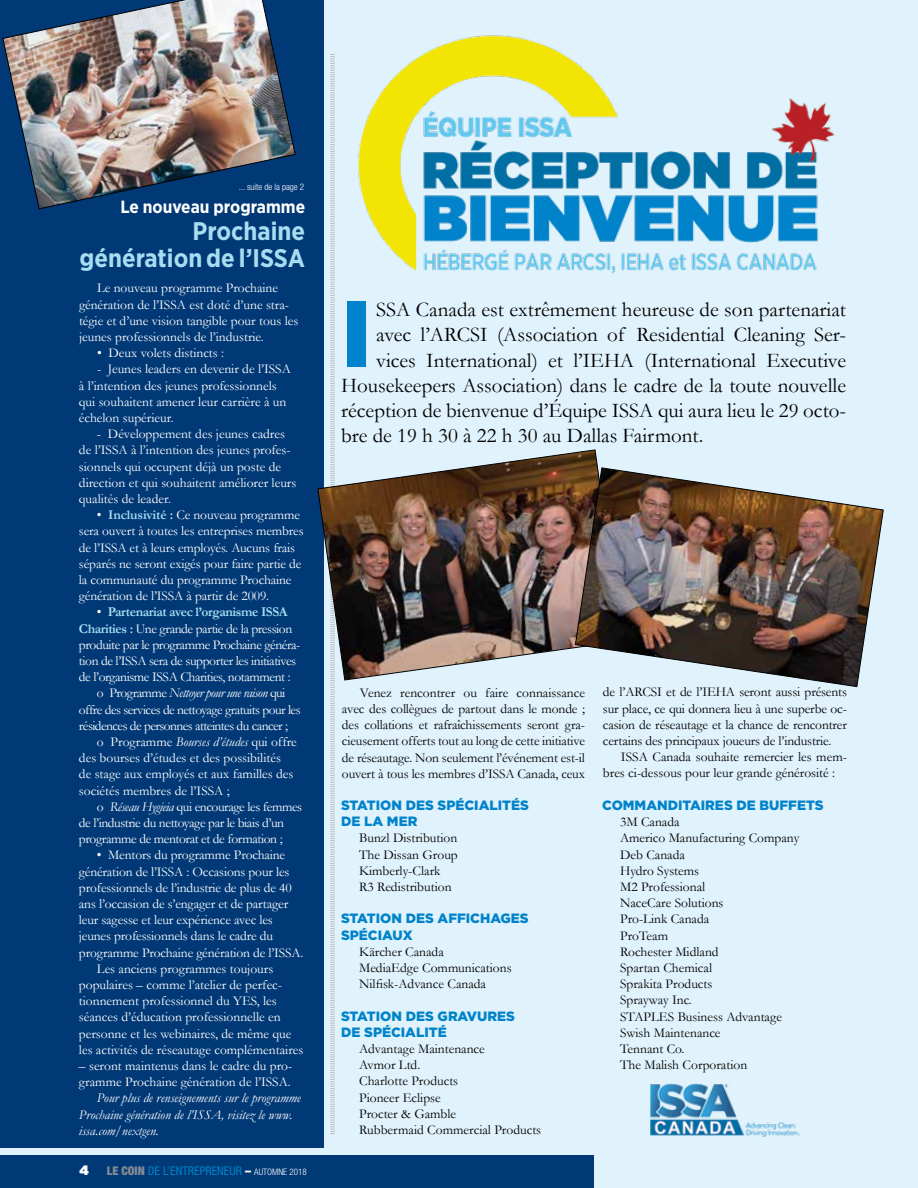
<style>
.page{position:relative;width:918px;height:1188px;background:#e0f2fb}
.page>*{position:absolute;margin:0;border:0;box-sizing:border-box;transform-origin:0 0}
.t1{font:900 93px "Gotham";color:#0083ca}
.t2{font:700 25.5px/27px "Gotham Narrow";color:#a7dcf1;text-align:right}
.t3{font:21px "Garamond";color:#000}
.t4{font:700 17.7px "Gotham Narrow";color:#fff}
.t5{font:13.5px/16.2px "Garamond";color:#fff}
.t6{font:13.5px/16.2px "Garamond";color:#000}
.t7{font:13.5px "Garamond";letter-spacing:-.03em;color:#fff}
.t8{font:900 13.5px/16.2px "Gotham";color:#0083ca}
.t9{font:italic 13.5px/16.2px "Garamond";color:#fff}
.t10{font:13.5px "Garamond";letter-spacing:-.04em;color:#fff}
.t11{font:italic 13.5px "Garamond";letter-spacing:-.04em;color:#fff}
.t12{font:700 13.5px "Garamond";letter-spacing:-.03em;color:#a7dcf1}
.t13{font:900 13.5px "Gotham";color:#fff}
.t14{font:condensed 12px "Helvetica Neue LT Std";color:#0083ca}
.t15{font:300 condensed 9px "Helvetica Neue";color:#fff}
.s1{font-weight:700;color:#a7dcf1}
.s2{font-weight:400;color:#fff}
.s3{font-style:normal}
.s4{font-style:italic}
.s5{font-family:"Helvetica Neue";font-weight:900;color:#828c95}
.s6{font-family:"Helvetica Neue";font-weight:900;color:#fff}
.s7{font-family:"Helvetica Neue";font-weight:300;font-size:9px;color:#fff}
</style>
<div class="page">
<div style="left:0;top:1156px;width:593px;height:32px;background:#003976"></div>
<div style="left:0;top:0;width:323px;height:1147px;background:#003976"></div>
<svg style="left:330px;top:54px;width:5px;height:1080px"></svg>
<img style="left:2px;top:0;width:294px;height:209px">
<img style="left:358px;top:35px;width:477px;height:239px">
<img style="left:317px;top:449px;width:281px;height:231px">
<img style="left:575px;top:467px;width:309px;height:220px">
<img style="left:650px;top:1083px;width:149px;height:54px">
<p class="t15" style="left:239px;top:182px;width:67px">... suite de la page 2</p>
<h3 class="t4" style="left:120px;top:195px;width:186px">Le nouveau programme</h3>
<h2 class="t2" style="left:80px;top:217px;width:227px">Prochaine génération de l’ISSA</h2>
<p class="t5" style="left:79px;top:280px;width:221px;text-indent:18px">Le nouveau programme Prochaine génération de l’ISSA est doté d’une stra&shy;tégie et d’une vision tangible pour tous les jeunes professionnels de l’industrie.</p>
<p class="t5" style="left:97px;top:344px;width:129px">• Deux volets distincts :</p>
<p class="t5" style="left:79px;top:361px;width:213px;text-indent:18px">- Jeunes leaders en devenir de l’ISSA à l’intention des jeunes professionnels qui souhaitent amener leur carrière à un échelon supérieur.</p>
<p class="t5" style="left:79px;top:425px;width:219px;text-indent:18px">- Développement des jeunes cadres de l’ISSA à l’intention des jeunes profes&shy;sionnels qui occupent déjà un poste de direction et qui souhaitent améliorer leurs qualités de leader.</p>
<p class="t5" style="left:79px;top:506px;width:226px;text-indent:18px">• <span class="s1">Inclusivité :</span> Ce nouveau programme sera ouvert à toutes les entreprises membres de l’ISSA et à leurs employés. Aucuns frais séparés ne seront exigés pour faire partie de la communauté du programme Prochaine génération de l’ISSA à partir de 2009.</p>
<p class="t12" style="left:97px;top:603px;width:192px"><span class="s2">•</span> Partenariat avec l’organisme ISSA</p>
<p class="t7" style="left:79px;top:619px;width:215px"><span class="s1">Charities :</span> Une grande partie de la pression</p>
<p class="t7" style="left:79px;top:635px;width:223px">produite par le programme Prochaine généra-</p>
<p class="t7" style="left:79px;top:652px;width:219px">tion de l’ISSA sera de supporter les initiatives</p>
<p class="t7" style="left:79px;top:668px;width:213px">de l’organisme ISSA Charities, notamment :</p>
<p class="t11" style="left:97px;top:684px;width:190px"><span class="s3">o Programme</span> Nettoyer pour une raison <span class="s3">qui</span></p>
<p class="t10" style="left:79px;top:700px;width:223px">offre des services de nettoyage gratuits pour les</p>
<p class="t10" style="left:79px;top:716px;width:211px">résidences de personnes atteintes du cancer ;</p>
<p class="t5" style="left:97px;top:733px;width:201px">o Programme <span class="s4">Bourses d’études</span> qui offre</p>
<p class="t5" style="left:79px;top:749px;width:204px">des bourses d’études et des possibilités</p>
<p class="t5" style="left:79px;top:766px;width:216px">de stage aux employés et aux familles des</p>
<p class="t5" style="left:79px;top:782px;width:152px">sociétés membres de l’ISSA ;</p>
<p class="t7" style="left:97px;top:797px;width:207px">o <span class="s4">Réseau Hygieia</span> qui encourage les femmes</p>
<p class="t7" style="left:79px;top:814px;width:207px">de l’industrie du nettoyage par le biais d’un</p>
<p class="t7" style="left:79px;top:830px;width:205px">programme de mentorat et de formation ;</p>
<p class="t5" style="left:97px;top:847px;width:190px">• Mentors du programme Prochaine</p>
<p class="t5" style="left:79px;top:863px;width:212px">génération de l’ISSA : Occasions pour les</p>
<p class="t5" style="left:79px;top:879px;width:214px">professionnels de l’industrie de plus de 40</p>
<p class="t5" style="left:79px;top:895px;width:211px">ans l’occasion de s’engager et de partager</p>
<p class="t5" style="left:79px;top:911px;width:195px">leur sagesse et leur expérience avec les</p>
<p class="t5" style="left:79px;top:928px;width:196px">jeunes professionnels dans le cadre du</p>
<p class="t5" style="left:79px;top:944px;width:226px">programme Prochaine génération de l’ISSA.</p>
<p class="t5" style="left:97px;top:960px;width:178px">Les anciens programmes toujours</p>
<p class="t5" style="left:79px;top:976px;width:205px">populaires – comme l’atelier de perfec-</p>
<p class="t5" style="left:79px;top:992px;width:199px">tionnement professionnel du YES, les</p>
<p class="t5" style="left:79px;top:1009px;width:203px">séances d’éducation professionnelle en</p>
<p class="t5" style="left:79px;top:1025px;width:214px">personne et les webinaires, de même que</p>
<p class="t5" style="left:79px;top:1041px;width:226px">les activités de réseautage complémentaires</p>
<p class="t5" style="left:79px;top:1057px;width:215px">– seront maintenus dans le cadre du pro&shy;gramme Prochaine génération de l’ISSA.</p>
<p class="t9" style="left:79px;top:1090px;width:223px;text-indent:18px">Pour plus de renseignements sur le programme<br>Prochaine génération de l’ISSA, visitez le www. issa.com/nextgen.</p>
<p class="t13" style="left:80px;top:1163px;width:11px">4</p>
<p class="t14" style="left:107px;top:1164px;width:201px"><span class="s5">LE COIN</span> DE L’ENTREPRENEUR <span class="s6">–</span> <span class="s7">AUTOMNE 2018</span></p>
<h1 class="t1" style="left:341px;top:270px;width:32px">I</h1>
<h3 class="t3" style="left:376px;top:295px;width:471px">SSA Canada est extrêmement heureuse de son partenariat</h3>
<h3 class="t3" style="left:376px;top:321px;width:471px">avec l’ARCSI (Association of Residential Cleaning Ser-</h3>
<h3 class="t3" style="left:376px;top:346px;width:471px">vices International) et l’IEHA (International Executive</h3>
<h3 class="t3" style="left:341px;top:371px;width:507px">Housekeepers Association) dans le cadre de la toute nouvelle</h3>
<h3 class="t3" style="left:341px;top:396px;width:507px">réception de bienvenue d’Équipe ISSA qui aura lieu le 29 octo-</h3>
<h3 class="t3" style="left:341px;top:421px;width:364px">bre de 19 h 30 à 22 h 30 au Dallas Fairmont.</h3>
<p class="t6" style="left:342px;top:684px;width:245px;text-align:justify;text-indent:18px">Venez rencontrer ou faire connaissance avec des collègues de partout dans le monde ; des collations et rafraîchissements seront gra&shy;cieusement offerts tout au long de cette initiative de réseautage. Non seulement l’événement est-il ouvert à tous les membres d’ISSA Canada, ceux</p>
<p class="t6" style="left:603px;top:684px;width:246px;text-align:justify">de l’ARCSI et de l’IEHA seront aussi présents sur place, ce qui donnera lieu à une superbe oc&shy;casion de réseautage et la chance de rencontrer certains des principaux joueurs de l’industrie.</p>
<p class="t6" style="left:603px;top:749px;width:246px;text-indent:18px">ISSA Canada souhaite remercier les mem&shy;bres ci-dessous pour leur grande générosité :</p>
<p class="t8" style="left:341px;top:797px;width:189px">STATION DES SPÉCIALITÉS<br>DE LA MER</p>
<p class="t6" style="left:359px;top:830px;width:100px">Bunzl Distribution<br>The Dissan Group<br>Kimberly-Clark<br>R3 Redistribution</p>
<p class="t8" style="left:341px;top:910px;width:189px">STATION DES AFFICHAGES<br>SPÉCIAUX</p>
<p class="t6" style="left:359px;top:943px;width:154px">Kärcher Canada<br>MediaEdge Communications<br>Nilfisk-Advance Canada</p>
<p class="t8" style="left:341px;top:1008px;width:175px">STATION DES GRAVURES<br>DE SPÉCIALITÉ</p>
<p class="t6" style="left:359px;top:1040px;width:184px">Advantage Maintenance<br>Avmor Ltd.<br>Charlotte Products<br>Pioneer Eclipse<br>Procter &amp; Gamble<br>Rubbermaid Commercial Products</p>
<p class="t8" style="left:602px;top:797px;width:223px">COMMANDITAIRES DE BUFFETS</p>
<p class="t6" style="left:620px;top:814px;width:181px">3M Canada<br>Americo Manufacturing Company<br>Deb Canada<br>Hydro Systems<br>M2 Professional<br>NaceCare Solutions<br>Pro-Link Canada<br>ProTeam<br>Rochester Midland<br>Spartan Chemical<br>Sprakita Products<br>Sprayway Inc.<br>STAPLES Business Advantage<br>Swish Maintenance<br>Tennant Co.<br>The Malish Corporation</p>
</div>
